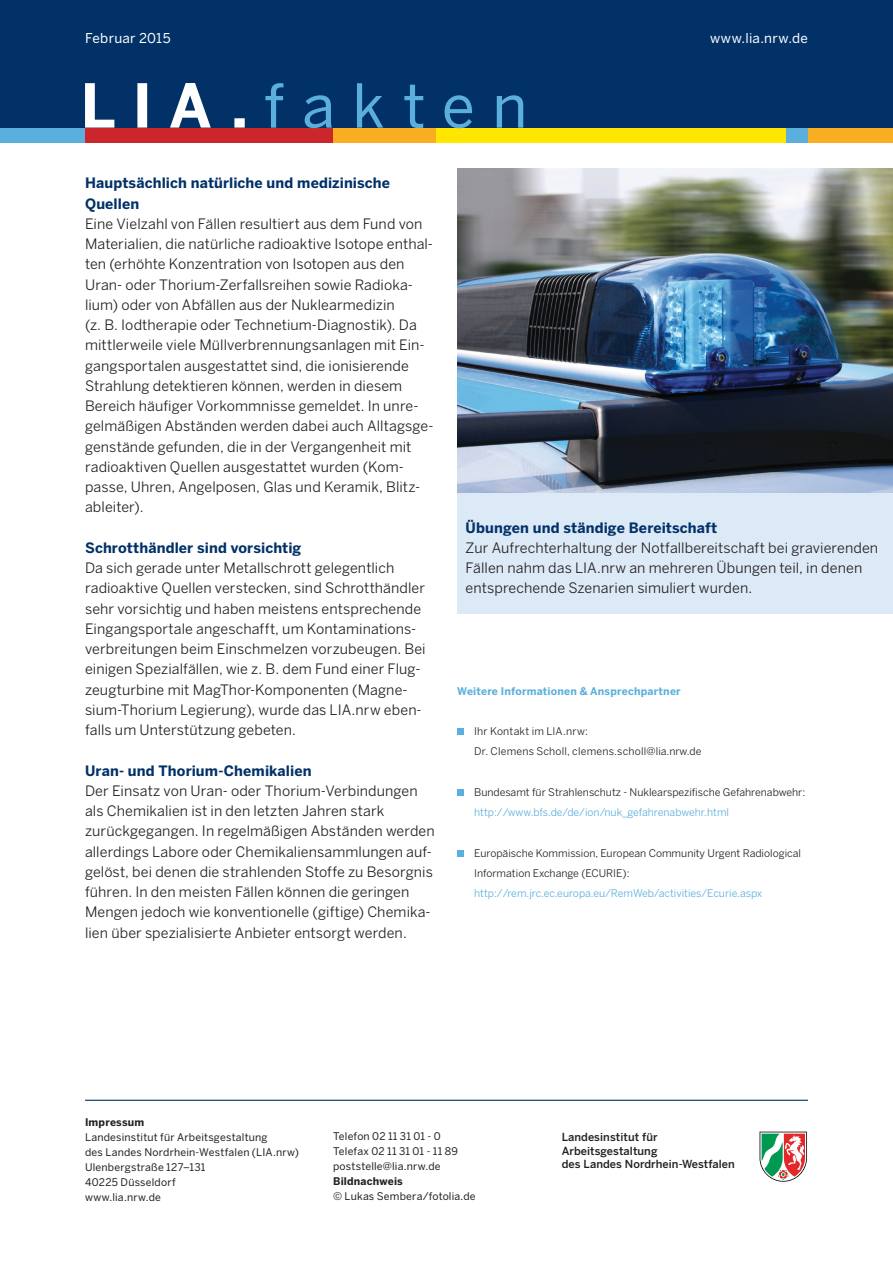
<style>
.page{position:relative;width:893px;height:1263px;background:#fff}
.page>*{position:absolute;margin:0;border:0;box-sizing:border-box;transform-origin:0 0}
.t1{font:14.25px/20.2px "Benton Sans";letter-spacing:.005em;color:#231f20}
.t2{font:700 14.25px/20.2px "Benton Sans";letter-spacing:.005em;color:#023168}
.t3{font:13.5px "Benton Sans";letter-spacing:.02em;color:#fff}
.t4{font:500 11.1px/13.4px "Benton Sans";letter-spacing:.005em;color:#231f20}
.t5{font:10.5px/15px "Benton Sans";letter-spacing:.02em;color:#231f20}
.t6{font:10.5px/20.2px "Benton Sans";color:#231f20}
.t7{font:10.5px "Benton Sans";color:#5bafdd}
.t8{font:10.5px/20.2px "Benton Sans";letter-spacing:.02em;color:#231f20}
.t9{font:700 10.5px "Benton Sans";letter-spacing:.02em;color:#5bafdd}
.t10{font:700 10.5px "Benton Sans";letter-spacing:.02em;color:#231f20}
</style>
<div class="page">
<div style="left:457px;top:492px;width:436px;height:122px;background:#dce9f6"></div>
<svg style="left:759px;top:1131px;width:48px;height:51px"></svg>
<div style="left:0;top:0;width:893px;height:128px;background:#023168"></div>
<hr style="left:85px;top:1100px;width:723px;height:1px;background:#023168">
<div style="left:436px;top:128px;width:351px;height:14px;background:#ffe600"></div>
<div style="left:0;top:128px;width:85px;height:14px;background:#5bafdd"></div>
<div style="left:85px;top:128px;width:248px;height:14px;background:#ca262b"></div>
<div style="left:808px;top:128px;width:85px;height:14px;background:#f8ae20"></div>
<div style="left:333px;top:128px;width:103px;height:14px;background:#f8ae20"></div>
<div style="left:787px;top:128px;width:21px;height:14px;background:#5bafdd"></div>
<svg style="left:265px;top:83px;width:258px;height:45px"></svg>
<svg style="left:85px;top:83px;width:160px;height:45px"></svg>
<img style="left:457px;top:168px;width:436px;height:324px">
<svg style="left:457px;top:729px;width:6px;height:6px"></svg>
<div style="left:457px;top:789px;width:6px;height:7px;background:#5bafdd"></div>
<div style="left:457px;top:850px;width:6px;height:7px;background:#5bafdd"></div>
<p class="t3" style="left:85px;top:30px;width:87px">Februar 2015</p>
<p class="t3" style="left:710px;top:30px;width:99px">www.lia.nrw.de</p>
<p class="t2" style="left:85px;top:173px;width:307px">Hauptsächlich natürliche und medizinische<br>Quellen</p>
<p class="t1" style="left:85px;top:213px;width:350px">Eine Vielzahl von Fällen resultiert aus dem Fund von Materialien, die natürliche radioaktive Isotope enthal&shy;ten (erhöhte Konzentration von Isotopen aus den Uran- oder Thorium-Zerfallsreihen sowie Radioka&shy;lium) oder von Abfällen aus der Nuklearmedizin<br>(z. B. Iodtherapie oder Technetium-Diagnostik). Da mittlerweile viele Müllverbrennungsanlagen mit Ein&shy;gangsportalen ausgestattet sind, die ionisierende Strahlung detektieren können, werden in diesem Bereich häufiger Vorkommnisse gemeldet. In unre&shy;gelmäßigen Abständen werden dabei auch Alltagsge&shy;genstände gefunden, die in der Vergangenheit mit radioaktiven Quellen ausgestattet wurden (Kom&shy;passe, Uhren, Angelposen, Glas und Keramik, Blitz&shy;ableiter).</p>
<p class="t2" style="left:85px;top:537px;width:218px">Schrotthändler sind vorsichtig</p>
<p class="t1" style="left:85px;top:558px;width:342px">Da sich gerade unter Metallschrott gelegentlich radioaktive Quellen verstecken, sind Schrotthändler sehr vorsichtig und haben meistens entsprechende Eingangsportale angeschafft, um Kontaminations&shy;verbreitungen beim Einschmelzen vorzubeugen. Bei einigen Spezialfällen, wie z. B. dem Fund einer Flug&shy;zeugturbine mit MagThor-Komponenten (Magne&shy;sium-Thorium Legierung), wurde das LIA.nrw eben&shy;falls um Unterstützung gebeten.</p>
<p class="t2" style="left:85px;top:760px;width:228px">Uran- und Thorium-Chemikalien</p>
<p class="t1" style="left:85px;top:780px;width:351px">Der Einsatz von Uran- oder Thorium-Verbindungen als Chemikalien ist in den letzten Jahren stark zurückgegangen. In regelmäßigen Abständen werden allerdings Labore oder Chemikaliensammlungen auf&shy;gelöst, bei denen die strahlenden Stoffe zu Besorgnis führen. In den meisten Fällen können die geringen Mengen jedoch wie konventionelle (giftige) Chemika&shy;lien über spezialisierte Anbieter entsorgt werden.</p>
<p class="t2" style="left:466px;top:517px;width:253px">Übungen und ständige Bereitschaft</p>
<p class="t1" style="left:466px;top:537px;width:414px">Zur Aufrechterhaltung der Notfallbereitschaft bei gravierenden<br>Fällen nahm das LIA.nrw an mehreren Übungen teil, in denen entsprechende Szenarien simuliert wurden.</p>
<p class="t9" style="left:457px;top:684px;width:225px">Weitere Informationen &amp; Ansprechpartner</p>
<p class="t8" style="left:474px;top:721px;width:229px">Ihr Kontakt im LIA.nrw:<br>Dr. Clemens Scholl, clemens.scholl@lia.nrw.de</p>
<p class="t6" style="left:474px;top:782px;width:333px">Bundesamt für Strahlenschutz - Nuklearspezifische Gefahrenabwehr:</p>
<p class="t7" style="left:474px;top:806px;width:256px">http://www.bfs.de/de/ion/nuk_gefahrenabwehr.html</p>
<p class="t6" style="left:474px;top:843px;width:328px">Europäische Kommission, European Community Urgent Radiological<br>Information Exchange (ECURIE):</p>
<p class="t7" style="left:474px;top:887px;width:290px">http://rem.jrc.ec.europa.eu/RemWeb/activities/Ecurie.aspx</p>
<p class="t10" style="left:85px;top:1116px;width:61px">Impressum</p>
<p class="t5" style="left:85px;top:1129px;width:215px">Landesinstitut für Arbeitsgestaltung<br>des Landes Nordrhein-Westfalen (LIA.nrw)<br>Ulenbergstraße 127–131<br>40225 Düsseldorf<br>www.lia.nrw.de</p>
<p class="t5" style="left:333px;top:1128px;width:126px">Telefon 02 11 31 01 - 0<br>Telefax 02 11 31 01 - 11 89 poststelle@lia.nrw.de</p>
<p class="t10" style="left:333px;top:1175px;width:71px">Bildnachweis</p>
<p class="t5" style="left:333px;top:1188px;width:144px">© Lukas Sembera/fotolia.de</p>
<p class="t4" style="left:562px;top:1130px;width:175px">Landesinstitut für<br>Arbeitsgestaltung<br>des Landes Nordrhein-Westfalen</p>
</div>
